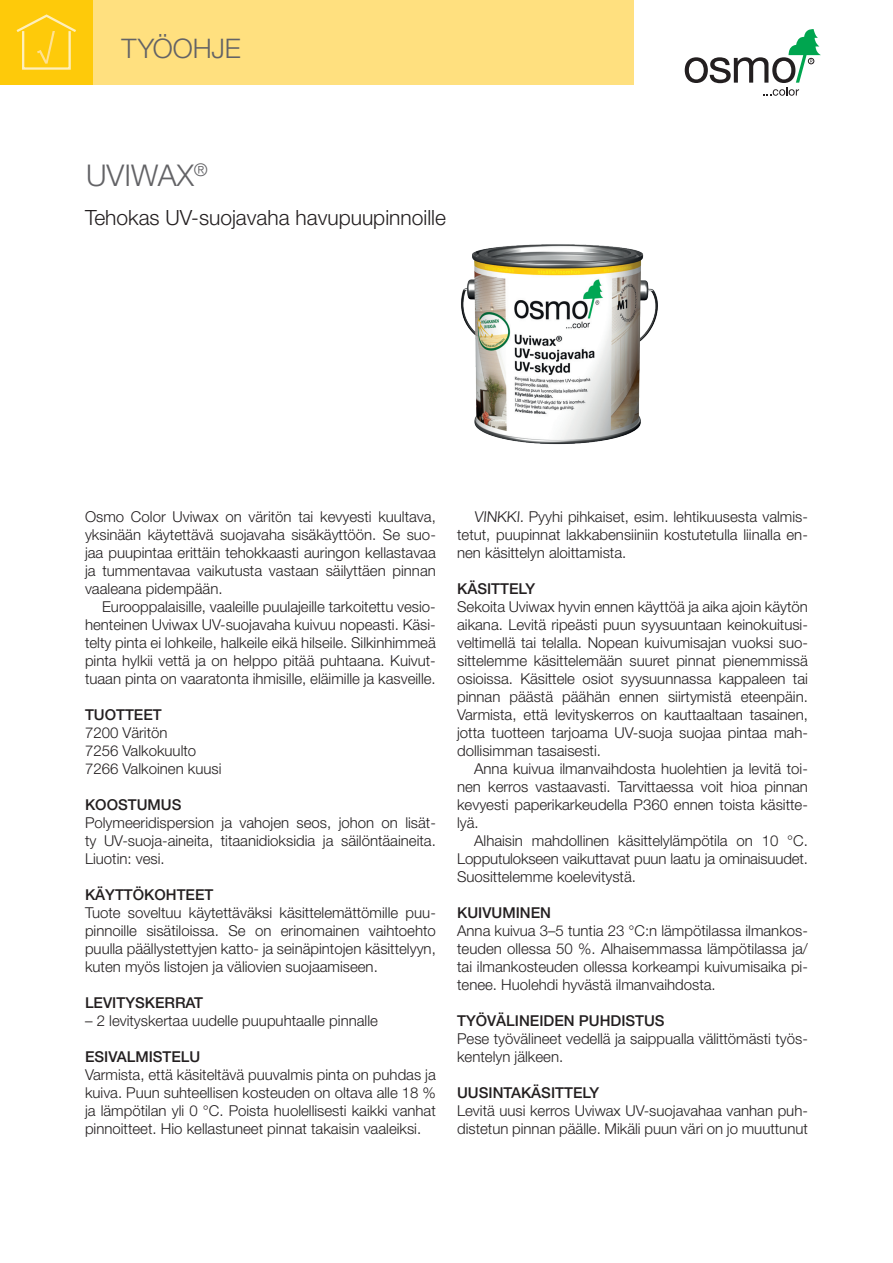
<style>
.page{position:relative;width:893px;height:1263px;background:#fff}
.page>*{position:absolute;margin:0;border:0;box-sizing:border-box;transform-origin:0 0}
.t1{font:300 30px "Helvetica Neue";color:#636366}
.t2{font:300 27px "Helvetica Neue";letter-spacing:-.005em;color:#636366}
.t3{font:300 21px "Helvetica Neue";color:#231f20}
.t4{font:300 15px/18px "Helvetica Neue";color:#231f20;text-align:justify}
.t5{font:500 15px "Helvetica Neue";color:#231f20}
</style>
<div class="page">
<div style="left:0;top:0;width:93px;height:85px;background:#feca0a"></div>
<div style="left:93px;top:0;width:540px;height:85px;background:#ffe07f"></div>
<svg style="left:16px;top:14px;width:60px;height:56px"></svg>
<svg style="left:685px;top:29px;width:136px;height:67px"></svg>
<img style="left:461px;top:244px;width:197px;height:201px">
<h2 class="t2" style="left:122px;top:31px;width:121px">TYÖOHJE</h2>
<h1 class="t1" style="left:86px;top:157px;width:123px">UVIWAX<sup>®</sup></h1>
<h3 class="t3" style="left:85px;top:205px;width:362px">Tehokas UV-suojavaha havupuupinnoille</h3>
<p class="t4" style="left:85px;top:507px;width:352px">Osmo Color Uviwax on väritön tai kevyesti kuultava, yksinään käytettävä suojavaha sisäkäyttöön. Se suo&shy;jaa puupintaa erittäin tehokkaasti auringon kellastavaa ja tummentavaa vaikutusta vastaan säilyttäen pinnan vaaleana pidempään.</p>
<p class="t4" style="left:85px;top:597px;width:352px;text-indent:17px">Eurooppalaisille, vaaleille puulajeille tarkoitettu vesio&shy;henteinen Uviwax UV-suojavaha kuivuu nopeasti. Käsi&shy;telty pinta ei lohkeile, halkeile eikä hilseile. Silkinhimmeä pinta hylkii vettä ja on helppo pitää puhtaana. Kuivut&shy;tuaan pinta on vaaratonta ihmisille, eläimille ja kasveille.</p>
<p class="t5" style="left:85px;top:706px;width:78px">TUOTTEET</p>
<p class="t4" style="left:85px;top:723px;width:138px;text-align:left">7200 Väritön<br>7256 Valkokuulto<br>7266 Valkoinen kuusi</p>
<p class="t5" style="left:85px;top:796px;width:98px">KOOSTUMUS</p>
<p class="t4" style="left:85px;top:813px;width:352px">Polymeeridispersion ja vahojen seos, johon on lisät&shy;ty UV-suoja-aineita, titaanidioksidia ja säilöntäaineita.<br>Liuotin: vesi.</p>
<p class="t5" style="left:85px;top:886px;width:130px">KÄYTTÖKOHTEET</p>
<p class="t4" style="left:85px;top:903px;width:352px">Tuote soveltuu käytettäväksi käsittelemättömille puu&shy;pinnoille sisätiloissa. Se on erinomainen vaihtoehto puulla päällystettyjen katto- ja seinäpintojen käsittelyyn, kuten myös listojen ja väliovien suojaamiseen.</p>
<p class="t5" style="left:85px;top:994px;width:120px">LEVITYSKERRAT</p>
<p class="t4" style="left:85px;top:1011px;width:294px">– 2 levityskertaa uudelle puupuhtaalle pinnalle</p>
<p class="t5" style="left:85px;top:1048px;width:117px">ESIVALMISTELU</p>
<p class="t4" style="left:85px;top:1065px;width:352px">Varmista, että käsiteltävä puuvalmis pinta on puhdas ja kuiva. Puun suhteellisen kosteuden on oltava alle 18 % ja lämpötilan yli 0 °C. Poista huolellisesti kaikki vanhat pinnoitteet. Hio kellastuneet pinnat takaisin vaaleiksi.</p>
<p class="t4" style="left:457px;top:507px;width:352px;text-indent:17px">VINKKI. Pyyhi pihkaiset, esim. lehtikuusesta valmis&shy;tetut, puupinnat lakkabensiiniin kostutetulla liinalla en&shy;nen käsittelyn aloittamista.</p>
<p class="t5" style="left:457px;top:580px;width:80px">KÄSITTELY</p>
<p class="t4" style="left:457px;top:597px;width:352px">Sekoita Uviwax hyvin ennen käyttöä ja aika ajoin käytön aikana. Levitä ripeästi puun syysuuntaan keinokuitusi&shy;veltimellä tai telalla. Nopean kuivumisajan vuoksi suo&shy;sittelemme käsittelemään suuret pinnat pienemmissä osioissa. Käsittele osiot syysuunnassa kappaleen tai pinnan päästä päähän ennen siirtymistä eteenpäin.<br>Varmista, että levityskerros on kauttaaltaan tasainen, jotta tuotteen tarjoama UV-suoja suojaa pintaa mah&shy;dollisimman tasaisesti.</p>
<p class="t4" style="left:457px;top:759px;width:352px;text-indent:17px">Anna kuivua ilmanvaihdosta huolehtien ja levitä toi&shy;nen kerros vastaavasti. Tarvittaessa voit hioa pinnan kevyesti paperikarkeudella P360 ennen toista käsitte&shy;lyä.</p>
<p class="t4" style="left:457px;top:831px;width:352px;text-indent:17px">Alhaisin mahdollinen käsittelylämpötila on 10 °C.<br>Lopputulokseen vaikuttavat puun laatu ja ominaisuudet.<br>Suosittelemme koelevitystä.</p>
<p class="t5" style="left:457px;top:904px;width:95px">KUIVUMINEN</p>
<p class="t4" style="left:457px;top:921px;width:352px">Anna kuivua 3–5 tuntia 23 °C:n lämpötilassa ilmankos&shy;teuden ollessa 50 %. Alhaisemmassa lämpötilassa ja/ tai ilmankosteuden ollessa korkeampi kuivumisaika pi&shy;tenee. Huolehdi hyvästä ilmanvaihdosta.</p>
<p class="t5" style="left:457px;top:1012px;width:209px">TYÖVÄLINEIDEN PUHDISTUS</p>
<p class="t4" style="left:457px;top:1029px;width:352px">Pese työvälineet vedellä ja saippualla välittömästi työs&shy;kentelyn jälkeen.</p>
<p class="t5" style="left:457px;top:1084px;width:143px">UUSINTAKÄSITTELY</p>
<p class="t4" style="left:457px;top:1101px;width:352px">Levitä uusi kerros Uviwax UV-suojavahaa vanhan puh&shy;distetun pinnan päälle. Mikäli puun väri on jo muuttunut</p>
</div>
